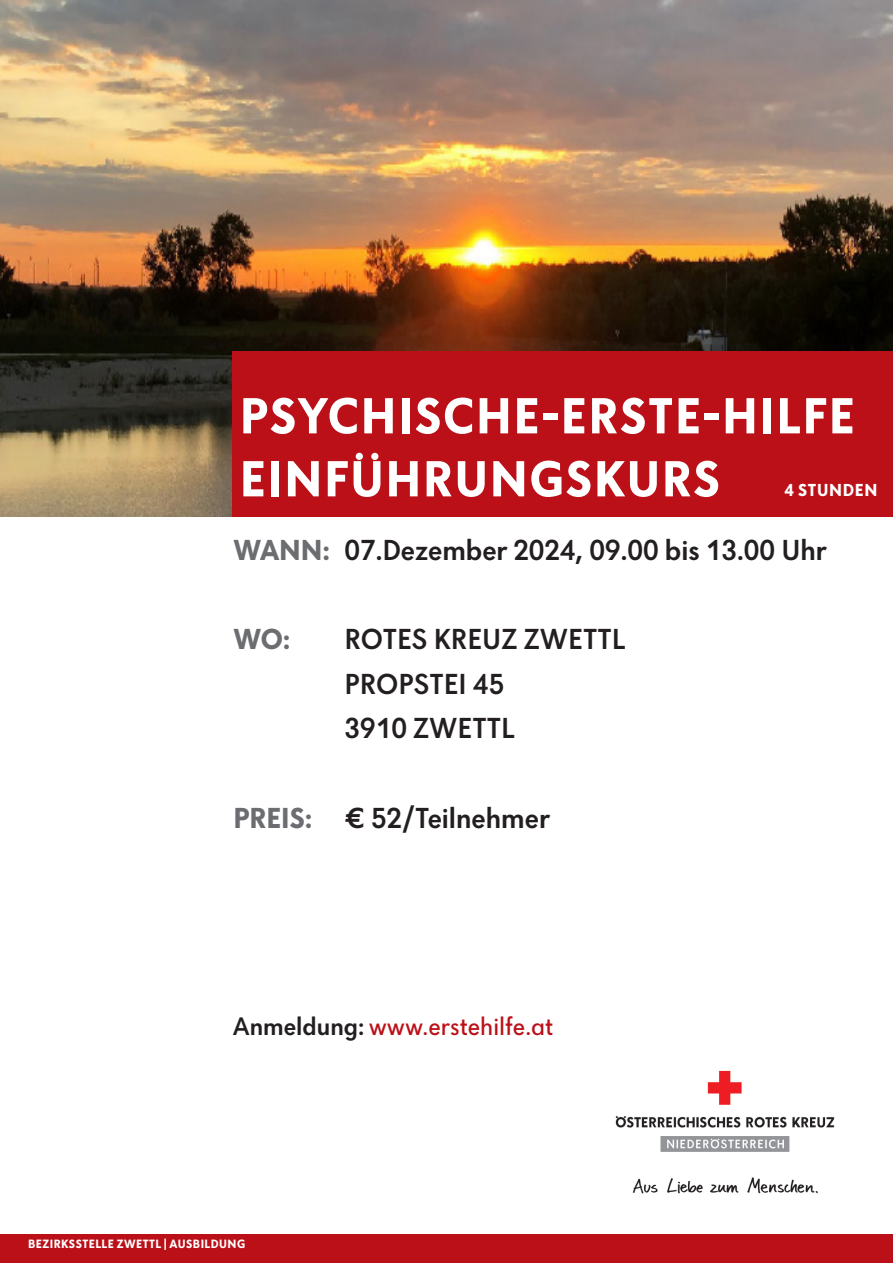
<style>
.page{position:relative;width:893px;height:1263px;background:#fff}
.page>*{position:absolute;margin:0;border:0;box-sizing:border-box;transform-origin:0 0}
.t1{font:700 52.5px "Dunant";letter-spacing:.035em;color:#fff}
.t2{font:500 30px "Dunant";color:#231f20}
.t3{font:700 30px "Dunant";color:#6c6d70}
.t4{font:26.25px "Dunant";color:#bb1018}
.t5{font:700 18px "Dunant";letter-spacing:.035em;color:#fff}
.t6{font:700 12.45px "Dunant";letter-spacing:.035em;color:#fff}
.s1{font-weight:700;color:#6c6d70}
.s2{font-weight:500;color:#231f20}
</style>
<div class="page">
<img style="left:0;top:0;width:893px;height:517px">
<div style="left:0;top:1235px;width:893px;height:28px;background:#bb1018"></div>
<div style="left:233px;top:351px;width:660px;height:165px;background:#bb1018"></div>
<img style="left:615px;top:1070px;width:220px;height:124px">
<p class="t1" style="left:240px;top:386px;width:616px">PSYCHISCHE-ERSTE-HILFE</p>
<p class="t1" style="left:240px;top:449px;width:481px">EINFÜHRUNGSKURS</p>
<p class="t5" style="left:785px;top:480px;width:94px">4 STUNDEN</p>
<p class="t2" style="left:233px;top:533px;width:595px"><span class="s1">WANN:</span> 07.Dezember 2024, 09.00 bis 13.00 Uhr</p>
<p class="t3" style="left:233px;top:622px;width:59px">WO:</p>
<p class="t2" style="left:344px;top:622px;width:283px">ROTES KREUZ ZWETTL</p>
<p class="t2" style="left:344px;top:667px;width:161px">PROPSTEI 45</p>
<p class="t2" style="left:344px;top:711px;width:172px">3910 ZWETTL</p>
<p class="t2" style="left:233px;top:800px;width:318px"><span class="s1">PREIS:</span> € 52/Teilnehmer</p>
<p class="t4" style="left:233px;top:1012px;width:322px"><span class="s2">Anmeldung:</span> www.erstehilfe.at</p>
<p class="t6" style="left:28px;top:1236px;width:219px">BEZIRKSSTELLE ZWETTL | AUSBILDUNG</p>
</div>
